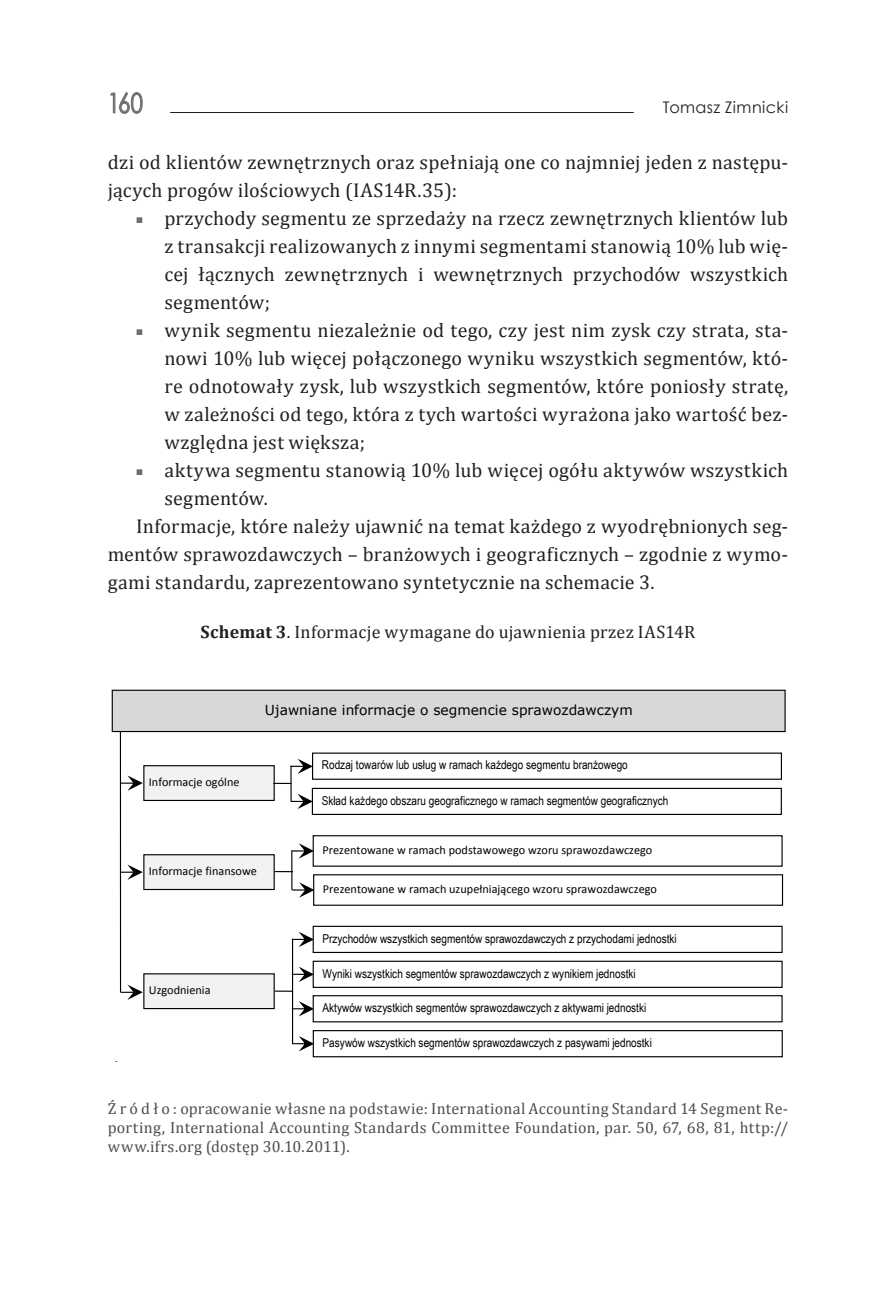
<style>
.page{position:relative;width:896px;height:1293px;background:#fff}
.page>*{position:absolute;margin:0;border:0;box-sizing:border-box;transform-origin:0 0}
.t1{font:27.6px "Century Gothic";color:#6c6d70;scale:.8 1}
.t2{font:20px/28px "Cambria";letter-spacing:.01em;color:#231f20;text-align:justify}
.t3{font:18px "Cambria";letter-spacing:.015em;color:#231f20}
.t4{font:16px/19.2px "Cambria";letter-spacing:.02em;color:#4b4c4d;text-align:justify}
.t5{font:16px "Century Gothic";letter-spacing:.025em;color:#231f20}
.t6{font:15.4px "Times New Roman";letter-spacing:-.01em;color:#000}
.t7{font:13.8px "Verdana";color:#000}
.t8{font:12.2px "Arial Narrow";letter-spacing:.005em;color:#000}
.t9{font:12.2px "Calibri";color:#000}
.s1{font-family:"Segoe UI";font-size:8px;color:#6c6d70}
.s2{font-weight:700}
</style>
<div class="page">
<svg style="left:110px;top:92px;width:33px;height:22px"></svg>
<hr style="left:170px;top:112px;width:464px;height:1px;background:#231f20">
<div style="left:313px;top:835px;width:469px;height:31px;border:1px solid #000"></div>
<div style="left:112px;top:690px;width:673px;height:41px;background:#d8d8d8"></div>
<div style="left:112px;top:689px;width:673px;height:43px;border:1px solid #000"></div>
<div style="left:144px;top:765px;width:130px;height:35px;background:#f2f2f2"></div>
<div style="left:143px;top:765px;width:132px;height:36px;border:1px solid #000"></div>
<hr style="left:120px;top:731px;width:1px;height:261px;background:#000">
<svg style="left:121px;top:775px;width:22px;height:16px"></svg>
<div style="left:144px;top:854px;width:130px;height:35px;background:#f2f2f2"></div>
<div style="left:143px;top:854px;width:132px;height:36px;border:1px solid #000"></div>
<svg style="left:121px;top:864px;width:22px;height:16px"></svg>
<div style="left:144px;top:974px;width:130px;height:34px;background:#f2f2f2"></div>
<div style="left:143px;top:973px;width:132px;height:36px;border:1px solid #000"></div>
<svg style="left:121px;top:984px;width:22px;height:16px"></svg>
<svg style="left:292px;top:843px;width:22px;height:15px"></svg>
<hr style="left:291px;top:850px;width:1px;height:40px;background:#000">
<svg style="left:275px;top:871px;width:16px;height:1px"></svg>
<svg style="left:292px;top:931px;width:21px;height:16px"></svg>
<hr style="left:292px;top:939px;width:1px;height:104px;background:#000">
<svg style="left:275px;top:990px;width:17px;height:1px"></svg>
<div style="left:313px;top:925px;width:469px;height:28px;border:1px solid #000"></div>
<svg style="left:293px;top:966px;width:20px;height:16px"></svg>
<div style="left:313px;top:960px;width:469px;height:28px;border:1px solid #000"></div>
<svg style="left:293px;top:1001px;width:20px;height:15px"></svg>
<div style="left:313px;top:995px;width:469px;height:27px;border:1px solid #000"></div>
<div style="left:312px;top:788px;width:470px;height:27px;border:1px solid #000"></div>
<div style="left:313px;top:874px;width:470px;height:32px;border:1px solid #000"></div>
<svg style="left:292px;top:882px;width:22px;height:15px"></svg>
<div style="left:312px;top:752px;width:470px;height:28px;border:1px solid #000"></div>
<svg style="left:291px;top:758px;width:22px;height:16px"></svg>
<svg style="left:290px;top:793px;width:23px;height:16px"></svg>
<hr style="left:290px;top:766px;width:2px;height:35px;background:#000">
<svg style="left:274px;top:783px;width:16px;height:1px"></svg>
<svg style="left:292px;top:1036px;width:21px;height:15px"></svg>
<div style="left:313px;top:1030px;width:470px;height:27px;border:1px solid #000"></div>
<h1 class="t1" style="left:108px;top:84px;width:45px">160</h1>
<p class="t5" style="left:663px;top:96px;width:127px">Tomasz Zimnicki</p>
<p class="t2" style="left:108px;top:148px;width:682px">dzi od klientów zewnętrznych oraz spełniają one co najmniej jeden z następu&shy;jących progów ilościowych (IAS14R.35):</p>
<p class="t2" style="left:164px;top:204px;width:625px;text-indent:-28px"><span class="s1">■</span> przychody segmentu ze sprzedaży na rzecz zewnętrznych klientów lub z transakcji realizowanych z innymi segmentami stanowią 10% lub wię&shy;cej łącznych zewnętrznych i wewnętrznych przychodów wszystkich segmentów;</p>
<p class="t2" style="left:164px;top:316px;width:625px;text-indent:-28px"><span class="s1">■</span> wynik segmentu niezależnie od tego, czy jest nim zysk czy strata, sta&shy;nowi 10% lub więcej połączonego wyniku wszystkich segmentów, któ&shy;re odnotowały zysk, lub wszystkich segmentów, które poniosły stratę, w zależności od tego, która z tych wartości wyrażona jako wartość bez&shy;względna jest większa;</p>
<p class="t2" style="left:136px;top:456px;width:653px"><span class="s1">■</span> aktywa segmentu stanowią 10% lub więcej ogółu aktywów wszystkich</p>
<p class="t2" style="left:164px;top:484px;width:105px">segmentów.</p>
<p class="t2" style="left:136px;top:512px;width:653px">Informacje, które należy ujawnić na temat każdego z wyodrębnionych seg-</p>
<p class="t2" style="left:108px;top:540px;width:682px">mentów sprawozdawczych – branżowych i geograficznych – zgodnie z wymo-</p>
<p class="t2" style="left:108px;top:568px;width:548px">gami standardu, zaprezentowano syntetycznie na schemacie 3.</p>
<p class="t3" style="left:200px;top:621px;width:496px"><span class="s2">Schemat 3</span>. Informacje wymagane do ujawnienia przez IAS14R</p>
<p class="t7" style="left:265px;top:700px;width:369px">Ujawniane informacje o segmencie sprawozdawczym</p>
<p class="t9" style="left:149px;top:774px;width:92px">Informacje ogólne</p>
<p class="t9" style="left:149px;top:863px;width:110px">Informacje finansowe</p>
<p class="t9" style="left:149px;top:982px;width:63px">Uzgodnienia</p>
<p class="t8" style="left:322px;top:756px;width:307px">Rodzaj towarów lub usług w ramach każdego segmentu branżowego</p>
<p class="t8" style="left:322px;top:791px;width:348px">Skład każdego obszaru geograficznego w ramach segmentów geograficznych</p>
<p class="t9" style="left:322px;top:842px;width:331px">Prezentowane w ramach podstawowego wzoru sprawozdawczego</p>
<p class="t9" style="left:323px;top:881px;width:335px">Prezentowane w ramach uzupełniającego wzoru sprawozdawczego</p>
<p class="t8" style="left:322px;top:929px;width:356px">Przychodów wszystkich segmentów sprawozdawczych z przychodami jednostki</p>
<p class="t8" style="left:322px;top:964px;width:315px">Wyniki wszystkich segmentów sprawozdawczych z wynikiem jednostki</p>
<p class="t8" style="left:322px;top:998px;width:325px">Aktywów wszystkich segmentów sprawozdawczych z aktywami jednostki</p>
<p class="t8" style="left:323px;top:1033px;width:331px">Pasywów wszystkich segmentów sprawozdawczych z pasywami jednostki</p>
<p class="t4" style="left:108px;top:1099px;width:682px">Ź r ó d ł o : opracowanie własne na podstawie: International Accounting Standard 14 Segment Re&shy;porting, International Accounting Standards Committee Foundation, par. 50, 67, 68, 81, http:// www.ifrs.org (dostęp 30.10.2011).</p>
<p class="t6" style="left:111px;top:1112px;width:78px">30.10.2011).</p>
</div>
